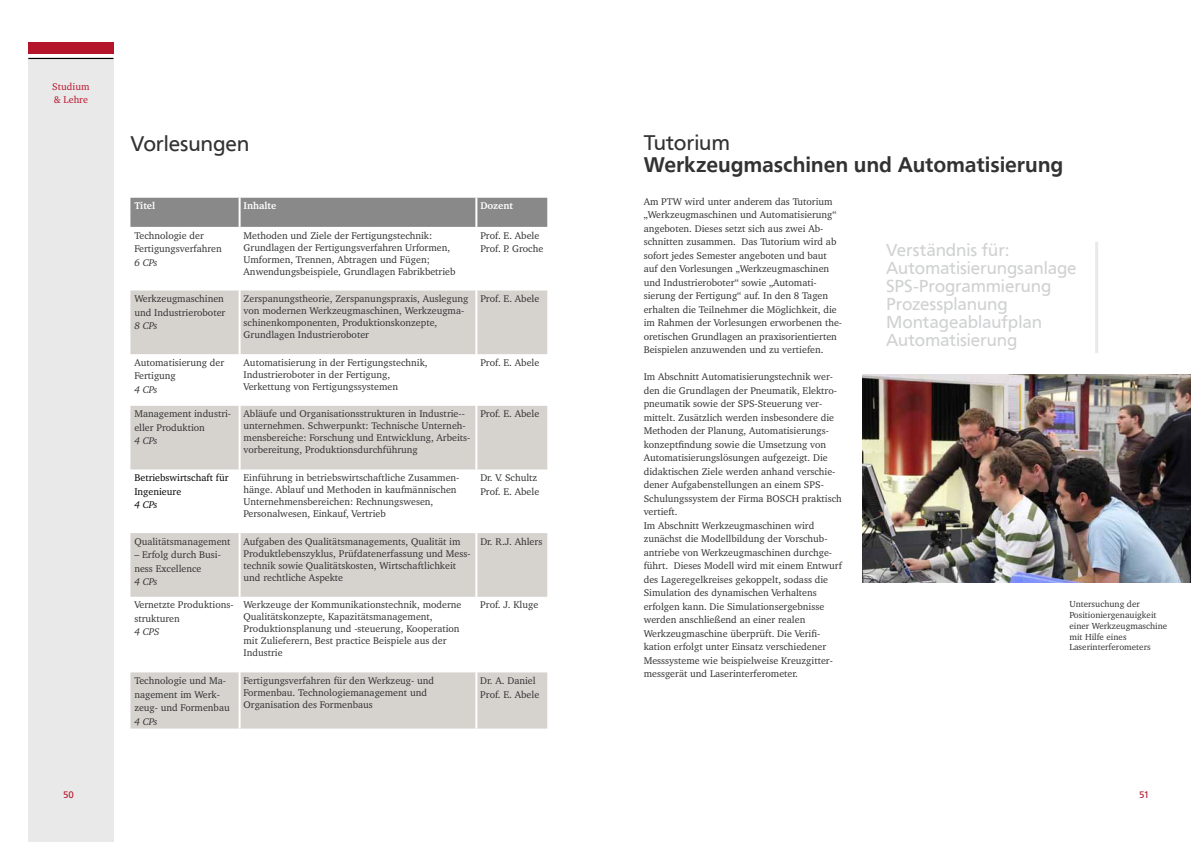
<style>
.page{position:relative;width:1191px;height:842px;background:#fff}
.page>*{position:absolute;margin:0;border:0;box-sizing:border-box;transform-origin:0 0}
.t1{font:500 22px "Front Page";letter-spacing:-.005em;color:#323232}
.t2{font:22px "Front Page";letter-spacing:-.005em;color:#323232}
.t3{font:18px/18px "Front Page";letter-spacing:-.005em;color:#d0d1d2}
.t4{font:10px/13.5px "Charter";color:#323232}
.t5{font:10px/13.5px "Charter";color:#000}
.t6{font:italic 10px "Charter";color:#323232}
.t7{font:700 10px "Charter";color:#fff}
.t8{font:10px/13.5px "Charter";color:#b5152b}
.t9{font:10px "Front Page";color:#b5152b}
.t10{font:italic 10px "Charter";color:#000}
.t11{font:9px/10.8px "Charter";color:#323232}
</style>
<div class="page">
<div style="left:28px;top:59px;width:85px;height:783px;background:#eae9ea"></div>
<div style="left:28px;top:43px;width:85px;height:11px;background:#b5152b"></div>
<hr style="left:28px;top:58px;width:85px;height:1px;background:#000">
<div style="left:130px;top:198px;width:417px;height:29px;background:#8a8989"></div>
<svg style="left:130px;top:290px;width:417px;height:438px;fill:#d6d3cf"></svg>
<hr style="left:239px;top:198px;width:2px;height:29px;background:#fff">
<hr style="left:475px;top:198px;width:2px;height:29px;background:#fff">
<hr style="left:239px;top:290px;width:2px;height:64px;background:#fff">
<hr style="left:475px;top:290px;width:2px;height:64px;background:#fff">
<hr style="left:239px;top:354px;width:2px;height:52px;background:#fff">
<hr style="left:475px;top:354px;width:2px;height:52px;background:#fff">
<hr style="left:239px;top:406px;width:2px;height:63px;background:#fff">
<hr style="left:475px;top:406px;width:2px;height:63px;background:#fff">
<hr style="left:239px;top:469px;width:2px;height:64px;background:#fff">
<hr style="left:475px;top:469px;width:2px;height:64px;background:#fff">
<hr style="left:239px;top:533px;width:2px;height:64px;background:#fff">
<hr style="left:475px;top:533px;width:2px;height:64px;background:#fff">
<hr style="left:239px;top:597px;width:2px;height:75px;background:#fff">
<hr style="left:475px;top:597px;width:2px;height:75px;background:#fff">
<hr style="left:239px;top:672px;width:2px;height:56px;background:#fff">
<hr style="left:475px;top:672px;width:2px;height:56px;background:#fff">
<hr style="left:1095px;top:242px;width:3px;height:111px;background:#eae9ea">
<img style="left:862px;top:375px;width:329px;height:207px">
<p class="t8" style="left:52px;top:79px;width:39px">Studium &amp; Lehre</p>
<h1 class="t2" style="left:130px;top:127px;width:121px">Vorlesungen</h1>
<p class="t7" style="left:134px;top:200px;width:22px">Titel</p>
<p class="t7" style="left:244px;top:200px;width:34px">Inhalte</p>
<p class="t7" style="left:480px;top:200px;width:34px">Dozent</p>
<p class="t4" style="left:134px;top:228px;width:89px">Technologie der<br>Fertigungsverfahren</p>
<p class="t6" style="left:134px;top:256px;width:25px">6 CPs</p>
<p class="t4" style="left:244px;top:229px;width:213px;line-height:12px">Methoden und Ziele der Fertigungstechnik:<br>Grundlagen der Fertigungsverfahren Urformen, Umformen, Trennen, Abtragen und Fügen; Anwendungsbeispiele, Grundlagen Fabrikbetrieb</p>
<p class="t4" style="left:480px;top:228px;width:64px">Prof. E. Abele<br>Prof. P. Groche</p>
<p class="t4" style="left:134px;top:292px;width:92px">Werkzeugmaschinen und Industrieroboter</p>
<p class="t6" style="left:134px;top:319px;width:25px">8 CPs</p>
<p class="t4" style="left:134px;top:355px;width:91px">Automatisierung der<br>Fertigung</p>
<p class="t6" style="left:134px;top:383px;width:25px">4 CPs</p>
<p class="t4" style="left:134px;top:407px;width:98px">Management industri&shy;eller Produktion</p>
<p class="t6" style="left:134px;top:435px;width:25px">4 CPs</p>
<p class="t5" style="left:134px;top:471px;width:96px">Betriebswirtschaft für<br>Ingenieure</p>
<p class="t10" style="left:134px;top:498px;width:25px">4 CPs</p>
<p class="t4" style="left:134px;top:534px;width:98px">Qualitätsmanagement</p>
<p class="t4" style="left:134px;top:548px;width:88px">– Erfolg durch Busi&shy;ness Excellence</p>
<p class="t6" style="left:134px;top:575px;width:25px">4 CPs</p>
<p class="t4" style="left:134px;top:598px;width:101px">Vernetzte Produktions&shy;strukturen</p>
<p class="t6" style="left:134px;top:626px;width:27px">4 CPS</p>
<p class="t4" style="left:134px;top:674px;width:97px">Technologie und Ma&shy;nagement im Werk&shy;zeug- und Formenbau</p>
<p class="t6" style="left:134px;top:715px;width:25px">4 CPs</p>
<p class="t4" style="left:244px;top:293px;width:226px;line-height:12px">Zerspanungstheorie, Zerspanungspraxis, Auslegung von modernen Werkzeugmaschinen, Werkzeugma&shy;schinenkomponenten, Produktionskonzepte, Grundlagen Industrieroboter</p>
<p class="t4" style="left:480px;top:292px;width:60px">Prof. E. Abele</p>
<p class="t4" style="left:243px;top:356px;width:185px;line-height:12px">Automatisierung in der Fertigungstechnik,<br>Industrieroboter in der Fertigung,<br>Verkettung von Fertigungssystemen</p>
<p class="t4" style="left:480px;top:355px;width:60px">Prof. E. Abele</p>
<p class="t4" style="left:243px;top:408px;width:228px;line-height:12px">Abläufe und Organisationsstrukturen in Industrie-- unternehmen. Schwerpunkt: Technische Unterneh&shy;mensbereiche: Forschung und Entwicklung, Arbeits&shy;vorbereitung, Produktionsdurchführung</p>
<p class="t4" style="left:480px;top:407px;width:60px">Prof. E. Abele</p>
<p class="t4" style="left:243px;top:471px;width:217px;line-height:12px">Einführung in betriebswirtschaftliche Zusammen&shy;hänge. Ablauf und Methoden in kaufmännischen Unternehmensbereichen: Rechnungswesen, Personalwesen, Einkauf, Vertrieb</p>
<p class="t4" style="left:480px;top:471px;width:60px">Dr. V. Schultz<br>Prof. E. Abele</p>
<p class="t4" style="left:243px;top:535px;width:229px;line-height:12px">Aufgaben des Qualitätsmanagements, Qualität im Produktlebenszyklus, Prüfdatenerfassung und Mess&shy;technik sowie Qualitätskosten, Wirtschaftlichkeit und rechtliche Aspekte</p>
<p class="t4" style="left:480px;top:534px;width:64px">Dr. R.J. Ahlers</p>
<p class="t4" style="left:243px;top:599px;width:219px;line-height:12px">Werkzeuge der Kommunikationstechnik, moderne Qualitätskonzepte, Kapazitätsmanagement, Produktionsplanung und -steuerung, Kooperation mit Zulieferern, Best practice Beispiele aus der Industrie</p>
<p class="t4" style="left:480px;top:598px;width:59px">Prof. J. Kluge</p>
<p class="t4" style="left:243px;top:674px;width:192px;line-height:12px">Fertigungsverfahren für den Werkzeug- und<br>Formenbau. Technologiemanagement und<br>Organisation des Formenbaus</p>
<p class="t4" style="left:480px;top:674px;width:60px">Dr. A. Daniel<br>Prof. E. Abele</p>
<h1 class="t2" style="left:643px;top:127px;width:88px">Tutorium</h1>
<h1 class="t1" style="left:643px;top:149px;width:421px">Werkzeugmaschinen und Automatisierung</h1>
<p class="t4" style="left:643px;top:194px;width:200px">Am PTW wird unter anderem das Tutorium „Werkzeugmaschinen und Automatisierung“ angeboten. Dieses setzt sich aus zwei Ab&shy;schnitten zusammen. Das Tutorium wird ab sofort jedes Semester angeboten und baut auf den Vorlesungen „Werkzeugmaschinen und Industrieroboter“ sowie „Automati&shy;sierung der Fertigung“ auf. In den 8 Tagen erhalten die Teilnehmer die Möglichkeit, die im Rahmen der Vorlesungen erworbenen the&shy;oretischen Grundlagen an praxisorientierten Beispielen anzuwenden und zu vertiefen.</p>
<p class="t4" style="left:643px;top:370px;width:200px">Im Abschnitt Automatisierungstechnik wer&shy;den die Grundlagen der Pneumatik, Elektro&shy;pneumatik sowie der SPS-Steuerung ver&shy;mittelt. Zusätzlich werden insbesondere die Methoden der Planung, Automatisierungs&shy;konzeptfindung sowie die Umsetzung von Automatisierungslösungen aufgezeigt. Die didaktischen Ziele werden anhand verschie&shy;dener Aufgabenstellungen an einem SPS-Schulungssystem der Firma BOSCH praktisch vertieft.<br>Im Abschnitt Werkzeugmaschinen wird zunächst die Modellbildung der Vorschub&shy;antriebe von Werkzeugmaschinen durchge&shy;führt. Dieses Modell wird mit einem Entwurf des Lageregelkreises gekoppelt, sodass die Simulation des dynamischen Verhaltens erfolgen kann. Die Simulationsergebnisse werden anschließend an einer realen Werkzeugmaschine überprüft. Die Verifi&shy;kation erfolgt unter Einsatz verschiedener Messsysteme wie beispielweise Kreuzgitter&shy;messgerät und Laserinterferometer.</p>
<h2 class="t3" style="left:886px;top:240px;width:192px">Verständnis für:<br>Automatisierungsanlage<br>SPS-Programmierung<br>Prozessplanung<br>Montageablaufplan<br>Automatisierung</h2>
<p class="t11" style="left:1069px;top:598px;width:99px">Untersuchung der<br>Positioniergenauigkeit einer Werkzeugmaschine mit Hilfe eines<br>Laserinterferometers</p>
<p class="t9" style="left:63px;top:787px;width:12px">50</p>
<p class="t9" style="left:1139px;top:787px;width:12px">51</p>
</div>
